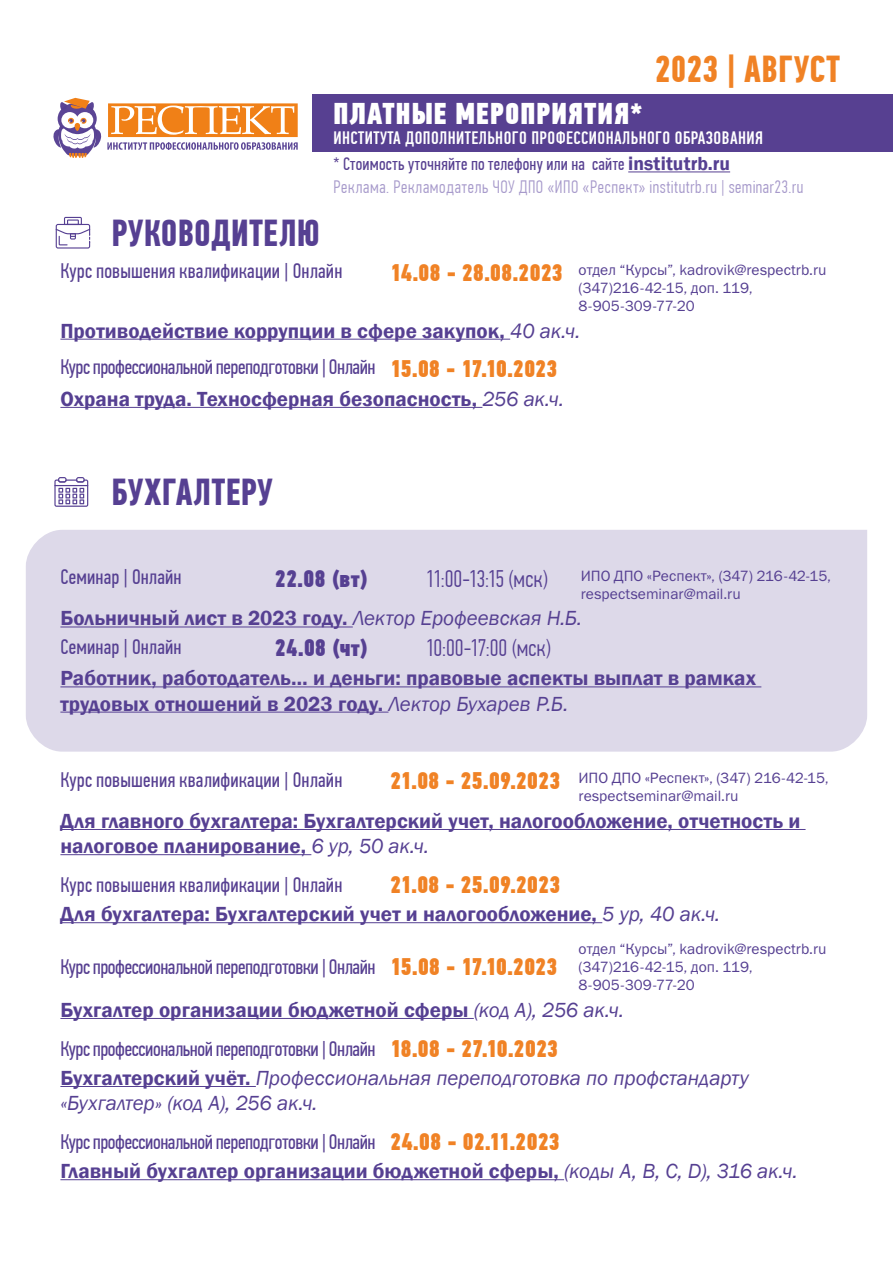
<style>
.page{position:relative;width:893px;height:1263px;background:#fff}
.page>*{position:absolute;margin:0;border:0;box-sizing:border-box;transform-origin:0 0}
.t1{font:700 37.5px "PF Din Text Comp Pro";letter-spacing:.01em;color:#564092}
.t2{font:700 37.5px "PF Din Text Comp Pro";color:#f08225}
.t3{font:30px "PF Din Text Comp Pro X Black";letter-spacing:.035em;color:#fff}
.t4{font:300 24px "PF Din Text Comp Pro";color:#564092}
.t5{font:24px "PF Din Text Comp Pro X Black";letter-spacing:-.01em;color:#564092}
.t6{font:24px "PF Din Text Comp Pro X Black";letter-spacing:-.015em;color:#f08225}
.t7{font:600 21px/25.2px "Franklin Gothic";letter-spacing:.005em;color:#564092}
.t8{font:21px "PF Din Text Comp Pro";letter-spacing:-.015em;color:#574091}
.t9{font:21px "PF Din Text Comp Pro";letter-spacing:.01em;color:#574091}
.t10{font:italic 21px/25.2px "Franklin Gothic";letter-spacing:-.005em;color:#564092}
.t11{font:21px "PF Din Text Comp Pro";letter-spacing:.01em;color:#564092}
.t12{font:300 18px "PF Din Text Comp Pro";letter-spacing:.035em;color:#a79acb}
.t13{font:18px "PF Din Text Comp Pro";letter-spacing:.015em;color:#574091}
.t14{font:500 18px "PF Din Text Comp Pro";letter-spacing:.025em;color:#fff}
.t15{font:15px/18px "Franklin Gothic Book C";color:#564092}
.s1{font-family:"Franklin Gothic";font-weight:600;font-size:19.5px;color:#564092}
.s2{font-family:"PF Din Text Comp Pro X Black";font-size:24px;color:#f08225}
.s3{font-weight:400;font-style:italic}
.s4{font-weight:600;font-style:normal}
</style>
<div class="page">
<div style="left:26px;top:530px;width:841px;height:222px;background:#ddd9e9"></div>
<div style="left:313px;top:94px;width:580px;height:58px;background:#574091"></div>
<svg style="left:53px;top:98px;width:245px;height:60px"></svg>
<hr style="left:628px;top:172px;width:102px;height:1px;background:#564092">
<svg style="left:54px;top:477px;width:34px;height:30px"></svg>
<svg style="left:56px;top:217px;width:34px;height:32px"></svg>
<hr style="left:60px;top:627px;width:293px;height:1px;background:#564092">
<hr style="left:60px;top:686px;width:701px;height:1px;background:#564092">
<hr style="left:60px;top:712px;width:328px;height:1px;background:#564092">
<hr style="left:60px;top:339px;width:450px;height:1px;background:#564092">
<hr style="left:60px;top:407px;width:422px;height:1px;background:#564092">
<hr style="left:60px;top:829px;width:745px;height:1px;background:#564092">
<hr style="left:60px;top:854px;width:251px;height:1px;background:#564092">
<hr style="left:60px;top:922px;width:542px;height:1px;background:#564092">
<hr style="left:60px;top:1018px;width:414px;height:1px;background:#564092">
<hr style="left:60px;top:1086px;width:196px;height:1px;background:#564092">
<hr style="left:60px;top:1179px;width:504px;height:1px;background:#564092">
<h2 class="t3" style="left:333px;top:95px;width:311px">ПЛАТНЫЕ МЕРОПРИЯТИЯ*</h2>
<h1 class="t2" style="left:655px;top:47px;width:187px">2023 | АВГУСТ</h1>
<h1 class="t1" style="left:111px;top:210px;width:210px">РУКОВОДИТЕЛЮ</h1>
<p class="t14" style="left:333px;top:127px;width:431px">ИНСТИТУТА ДОПОЛНИТЕЛЬНОГО ПРОФЕССИОНАЛЬНОГО ОБРАЗОВАНИЯ</p>
<p class="t12" style="left:333px;top:177px;width:471px">Реклама. Рекламодатель ЧОУ ДПО «ИПО «Респект» institutrb.ru | seminar23.ru</p>
<p class="t13" style="left:333px;top:155px;width:398px">* Стоимость уточняйте по телефону или на сайте <span class="s1">institutrb.ru</span></p>
<p class="t9" style="left:60px;top:260px;width:283px">Курс повышения квалификации | Онлайн</p>
<p class="t15" style="left:579px;top:261px;width:249px;text-indent:-189px"><span class="s2">14.08 - 28.08.2023</span> отдел “Курсы”, kadrovik@respectrb.ru (347)216-42-15, доп. 119,<br>8-905-309-77-20</p>
<p class="t7" style="left:60px;top:318px;width:521px">Противодействие коррупции в сфере закупок, <span class="s3">40 ак.ч.</span></p>
<p class="t8" style="left:60px;top:356px;width:499px">Курс профессиональной переподготовки | Онлайн <span class="s2">15.08 - 17.10.2023</span></p>
<p class="t7" style="left:60px;top:386px;width:505px">Охрана труда. Техносферная безопасность, <span class="s3">256 ак.ч.</span></p>
<h1 class="t1" style="left:111px;top:470px;width:163px">БУХГАЛТЕРУ</h1>
<p class="t11" style="left:60px;top:566px;width:123px">Семинар | Онлайн</p>
<p class="t5" style="left:275px;top:563px;width:94px">22.08 (вт)</p>
<p class="t4" style="left:425px;top:565px;width:124px">11:00-13:15 (мск)</p>
<p class="t15" style="left:581px;top:566px;width:252px">ИПО ДПО «Респект», (347) 216-42-15, respectseminar@mail.ru</p>
<p class="t7" style="left:60px;top:606px;width:523px">Больничный лист в 2023 году. <span class="s3">Лектор Ерофеевская Н.Б.</span></p>
<p class="t11" style="left:60px;top:635px;width:123px">Семинар | Онлайн</p>
<p class="t5" style="left:275px;top:633px;width:94px">24.08 (чт)</p>
<p class="t4" style="left:425px;top:634px;width:127px">10:00-17:00 (мск)</p>
<p class="t7" style="left:60px;top:666px;width:697px">Работник, работодатель… и деньги: правовые аспекты выплат в рамках трудовых отношений в 2023 году. <span class="s3">Лектор Бухарев Р.Б.</span></p>
<p class="t9" style="left:60px;top:769px;width:283px">Курс повышения квалификации | Онлайн</p>
<p class="t15" style="left:579px;top:769px;width:252px;text-indent:-189px"><span class="s2">21.08 - 25.09.2023</span> ИПО ДПО «Респект», (347) 216-42-15, respectseminar@mail.ru</p>
<p class="t7" style="left:60px;top:808px;width:741px">Для главного бухгалтера: Бухгалтерский учет, налогообложение, отчетность и налоговое планирование, <span class="s3">6 ур, 50 ак.ч.</span></p>
<p class="t9" style="left:60px;top:873px;width:283px">Курс повышения квалификации | Онлайн</p>
<p class="t6" style="left:390px;top:870px;width:172px">21.08 - 25.09.2023</p>
<p class="t7" style="left:60px;top:902px;width:661px">Для бухгалтера: Бухгалтерский учет и налогообложение, <span class="s3">5 ур, 40 ак.ч.</span></p>
<p class="t8" style="left:60px;top:955px;width:499px">Курс профессиональной переподготовки | Онлайн <span class="s2">15.08 - 17.10.2023</span></p>
<p class="t15" style="left:579px;top:940px;width:249px">отдел “Курсы”, kadrovik@respectrb.ru (347)216-42-15, доп. 119,<br>8-905-309-77-20</p>
<p class="t7" style="left:60px;top:997px;width:565px">Бухгалтер организации бюджетной сферы <span class="s3">(код А), 256 ак.ч.</span></p>
<p class="t8" style="left:60px;top:1037px;width:500px">Курс профессиональной переподготовки | Онлайн <span class="s2">18.08 - 27.10.2023</span></p>
<p class="t10" style="left:60px;top:1066px;width:690px"><span class="s4">Бухгалтерский учёт.</span> Профессиональная переподготовка по профстандарту «Бухгалтер» (код А), 256 ак.ч.</p>
<p class="t8" style="left:60px;top:1130px;width:501px">Курс профессиональной переподготовки | Онлайн <span class="s2">24.08 - 02.11.2023</span></p>
<p class="t7" style="left:60px;top:1159px;width:739px">Главный бухгалтер организации бюджетной сферы, <span class="s3">(коды А, В, С, D), 316 ак.ч.</span></p>
</div>
